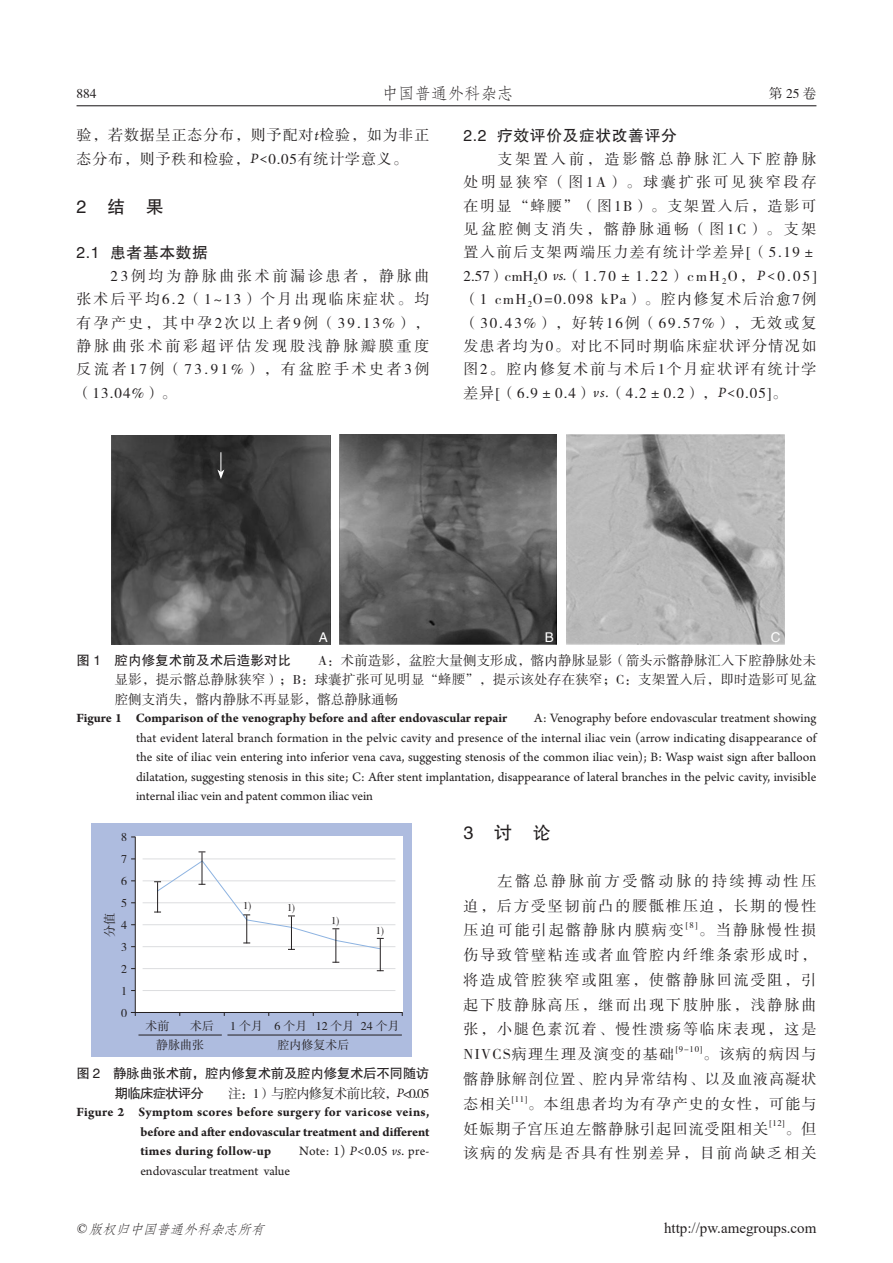
<style>
.page{position:relative;width:893px;height:1263px;background:#fff}
.page>*{position:absolute;margin:0;border:0;box-sizing:border-box;transform-origin:0 0}
.t1{font:18px "FZHTK GBK1 0";color:#231f20}
.t2{font:16.5px "FZFSK GBK1 0";color:#231f20}
.t3{font:15.75px "FZHTK GBK1 0";letter-spacing:.04em;color:#231f20}
.t4{font:15px/23.4px "FZSSK GBK1 0";letter-spacing:.12em;color:#231f20;text-align:justify}
.t5{font:15px/23.4px "FZSSK GBK1 0";letter-spacing:.055em;color:#231f20}
.t6{font:15px/24.8px "FZSSK GBK1 0";letter-spacing:.075em;color:#231f20}
.t7{font:15px "Times New Roman";color:#231f20}
.t8{font:13.5px/19.5px "Arno Pro";color:#231f20;text-align:justify}
.t9{font:700 13.5px/19.5px "Arno Pro";color:#231f20;text-align:justify}
.t10{font:13.5px/19.5px "FZSSK GBK1 0";color:#231f20;text-align:justify}
.t11{font:13.5px "FZSSK GBK1 0";letter-spacing:-.065em;color:#231f20}
.t12{font:13.5px "FZHTK GBK1 0";letter-spacing:-.025em;color:#231f20}
.t13{font:italic 13.5px "FZFSK GBK1 0";color:#231f20}
.t14{font:13.5px "FZHTK GBK1 0";color:#fff}
.t15{font:12px/22px "FZSSK GBK1 0";color:#231f20;text-align:justify}
.t16{font:10.5px "FZSSK GBK1 0";color:#231f20}
.t17{font:8.7px "FZSSK GBK1 0";color:#231f20}
.s1{font-family:"Arno Pro";font-style:italic}
.s2{font-family:"FZHTK GBK1 0"}
.s3{font-weight:700}
.s4{font-family:"Adobe Song Std";font-weight:300}
.s5{font-weight:400}
.s6{font-weight:400;font-style:italic}
.s7{font-family:"Times New Roman"}
</style>
<div class="page">
<hr style="left:77px;top:105px;width:739px;height:1px;background:#231f20">
<div style="left:91px;top:823px;width:321px;height:234px;background:#aebcdf"></div>
<div style="left:135px;top:836px;width:268px;height:177px;background:#fff"></div>
<hr style="left:143px;top:990px;width:252px;height:1px;background:#dcdddf">
<hr style="left:143px;top:968px;width:252px;height:1px;background:#dcdddf">
<hr style="left:143px;top:946px;width:252px;height:1px;background:#dcdddf">
<hr style="left:143px;top:924px;width:252px;height:1px;background:#dcdddf">
<hr style="left:143px;top:902px;width:252px;height:1px;background:#dcdddf">
<hr style="left:143px;top:880px;width:252px;height:1px;background:#dcdddf">
<hr style="left:143px;top:858px;width:252px;height:1px;background:#dcdddf">
<hr style="left:135px;top:836px;width:1px;height:180px;background:#231f20">
<hr style="left:131px;top:1012px;width:272px;height:1px;background:#231f20">
<hr style="left:138px;top:1035px;width:84px;height:1px;background:#231f20">
<hr style="left:227px;top:1035px;width:175px;height:1px;background:#231f20">
<hr style="left:335px;top:929px;width:1px;height:33px;background:#231f20">
<svg style="left:154px;top:851px;width:230px;height:99px"></svg>
<hr style="left:380px;top:939px;width:1px;height:32px;background:#231f20">
<img style="left:111px;top:435px;width:219px;height:210px">
<img style="left:340px;top:435px;width:217px;height:210px">
<img style="left:566px;top:435px;width:219px;height:210px">
<svg style="left:217px;top:452px;width:7px;height:27px"></svg>
<p class="t10" style="left:77px;top:85px;width:22px">884</p>
<p class="t2" style="left:382px;top:85px;width:133px">中国普通外科杂志</p>
<p class="t10" style="left:769px;top:85px;width:49px">第25卷</p>
<p class="t5" style="left:77px;top:124px;width:354px">验，若数据呈正态分布，则予配对<span class="s1">t</span>检验，如为非正态分布，则予秩和检验，<span class="s1">P&lt;</span>0.05有统计学意义。</p>
<p class="t1" style="left:77px;top:197px;width:89px">2　结　果</p>
<p class="t3" style="left:77px;top:244px;width:133px">2.1 患者基本数据</p>
<p class="t4" style="left:77px;top:265px;width:355px;text-indent:34px">23例均为静脉曲张术前漏诊患者，静脉曲张术后平均6.2（1~13）个月出现临床症状。均有孕产史，其中孕2次以上者9例（39.13%），静脉曲张术前彩超评估发现股浅静脉瓣膜重度反流者17例（73.91%），有盆腔手术史者3例（13.04%）。</p>
<p class="t3" style="left:463px;top:127px;width:215px">2.2 疗效评价及症状改善评分</p>
<p class="t4" style="left:463px;top:148px;width:354px;text-indent:34px">支架置入前，造影髂总静脉汇入下腔静脉处明显狭窄（图1A）。球囊扩张可见狭窄段存在明显“蜂腰”（图1B）。支架置入后，造影可见盆腔侧支消失，髂静脉通畅（图1C）。支架置入前后支架两端压力差有统计学差异[（5.19± 2.57）cmH<sub>2</sub>O <span class="s1">vs.</span>（1.70±1.22）cmH<sub>2</sub>O，<span class="s1">P&lt;</span>0.05]（1 cmH<sub>2</sub>O=0.098 kPa）。腔内修复术后治愈7例（30.43%），好转16例（69.57%），无效或复发患者均为0。对比不同时期临床症状评分情况如图2。腔内修复术前与术后1个月症状评有统计学差异[（6.9±0.4）<span class="s1">vs.</span>（4.2±0.2），<span class="s1">P&lt;</span>0.05]。</p>
<p class="t14" style="left:319px;top:630px;width:10px">A</p>
<p class="t14" style="left:545px;top:630px;width:10px">B</p>
<p class="t14" style="left:771px;top:630px;width:11px">C</p>
<p class="t10" style="left:115px;top:651px;width:703px;text-indent:-38px"><span class="s2">图 1　腔内修复术前及术后造影对比　　</span>A：术前造影，盆腔大量侧支形成，髂内静脉显影（箭头示髂静脉汇入下腔静脉处未显影，提示髂总静脉狭窄）；B：球囊扩张可见明显“蜂腰”，提示该处存在狭窄；C：支架置入后，即时造影可见盆腔侧支消失，髂内静脉不再显影，髂总静脉通畅</p>
<p class="t8" style="left:136px;top:709px;width:682px;text-indent:-60px"><span class="s3">Figure 1 Comparison of the venography before and after endovascular repair</span><span class="s4">　　</span>A: Venography before endovascular treatment showing that evident lateral branch formation in the pelvic cavity and presence of the internal iliac vein (arrow indicating disappearance of the site of iliac vein entering into inferior vena cava, suggesting stenosis of the common iliac vein); B: Wasp waist sign after balloon dilatation, suggesting stenosis in this site; C: After stent implantation, disappearance of lateral branches in the pelvic cavity, invisible internal iliac vein and patent common iliac vein</p>
<p class="t15" style="left:121px;top:826px;width:7px">8<br>7<br>6<br>5<br>4<br>3<br>2<br>1<br>0</p>
<p class="t15" style="left:99px;top:937px;width:25px;rotate:-90deg">分值</p>
<p class="t16" style="left:243px;top:900px;width:10px">1)</p>
<p class="t16" style="left:287px;top:902px;width:10px">1)</p>
<p class="t16" style="left:331px;top:915px;width:10px">1)</p>
<p class="t16" style="left:376px;top:925px;width:10px">1)</p>
<p class="t15" style="left:146px;top:1015px;width:25px">术前</p>
<p class="t15" style="left:190px;top:1015px;width:26px">术后</p>
<p class="t15" style="left:230px;top:1015px;width:34px">1 个月</p>
<p class="t15" style="left:156px;top:1034px;width:49px">静脉曲张</p>
<p class="t15" style="left:278px;top:1034px;width:73px">腔内修复术后</p>
<p class="t15" style="left:274px;top:1015px;width:127px">6 个月 12 个月 24 个月</p>
<p class="t12" style="left:77px;top:1066px;width:354px">图 2　静脉曲张术前，腔内修复术前及腔内修复术后不同随访</p>
<p class="t11" style="left:115px;top:1086px;width:316px"><span class="s2">期临床症状评分</span>　　注：1）与腔内修复术前比较，<span class="s1">P</span>&lt;0.05</p>
<p class="t9" style="left:140px;top:1103px;width:291px;text-indent:-64px">Figure 2 Symptom scores before surgery for varicose veins, before and after endovascular treatment and different times during follow-up<span class="s4">　　</span><span class="s5">Note: 1)</span> <span class="s6">P</span><span class="s5">&lt;0.05</span> <span class="s6">vs</span><span class="s5">. pre&shy;endovascular treatment value</span></p>
<p class="t1" style="left:463px;top:823px;width:89px">3　讨　论</p>
<p class="t4" style="left:463px;top:869px;width:354px;line-height:24.8px;text-indent:34px">左髂总静脉前方受髂动脉的持续搏动性压迫，后方受坚韧前凸的腰骶椎压迫，长期的慢性压迫可能引起髂静脉内膜病变</p>
<p class="t17" style="left:686px;top:921px;width:13px">[8]</p>
<p class="t4" style="left:463px;top:919px;width:354px;line-height:24.8px;text-indent:235px">。当静脉慢性损伤导致管壁粘连或者血管腔内纤维条索形成时，将造成管腔狭窄或阻塞，使髂静脉回流受阻，引起下肢静脉高压，继而出现下肢肿胀，浅静脉曲张，小腿色素沉着、慢性溃疡等临床表现，这是NIVCS病理生理及演变的基础</p>
<p class="t17" style="left:676px;top:1044px;width:28px">[9-10]</p>
<p class="t4" style="left:463px;top:1042px;width:354px;line-height:24.8px;text-indent:240px">。该病的病因与髂静脉解剖位置、腔内异常结构、以及血液高凝状态相关</p>
<p class="t17" style="left:512px;top:1094px;width:17px">[11]</p>
<p class="t6" style="left:463px;top:1092px;width:354px;text-indent:64px">。本组患者均为有孕产史的女性，可能与妊娠期子宫压迫左髂静脉引起回流受阻相关</p>
<p class="t17" style="left:769px;top:1119px;width:17px">[12]</p>
<p class="t4" style="left:463px;top:1117px;width:354px;line-height:24.8px;text-align:right">。但<br>该病的发病是否具有性别差异，目前尚缺乏相关</p>
<p class="t13" style="left:76px;top:1221px;width:194px"><span class="s7">©</span> 版权归中国普通外科杂志所有</p>
<p class="t7" style="left:664px;top:1217px;width:154px">http://pw.amegroups.com</p>
</div>
